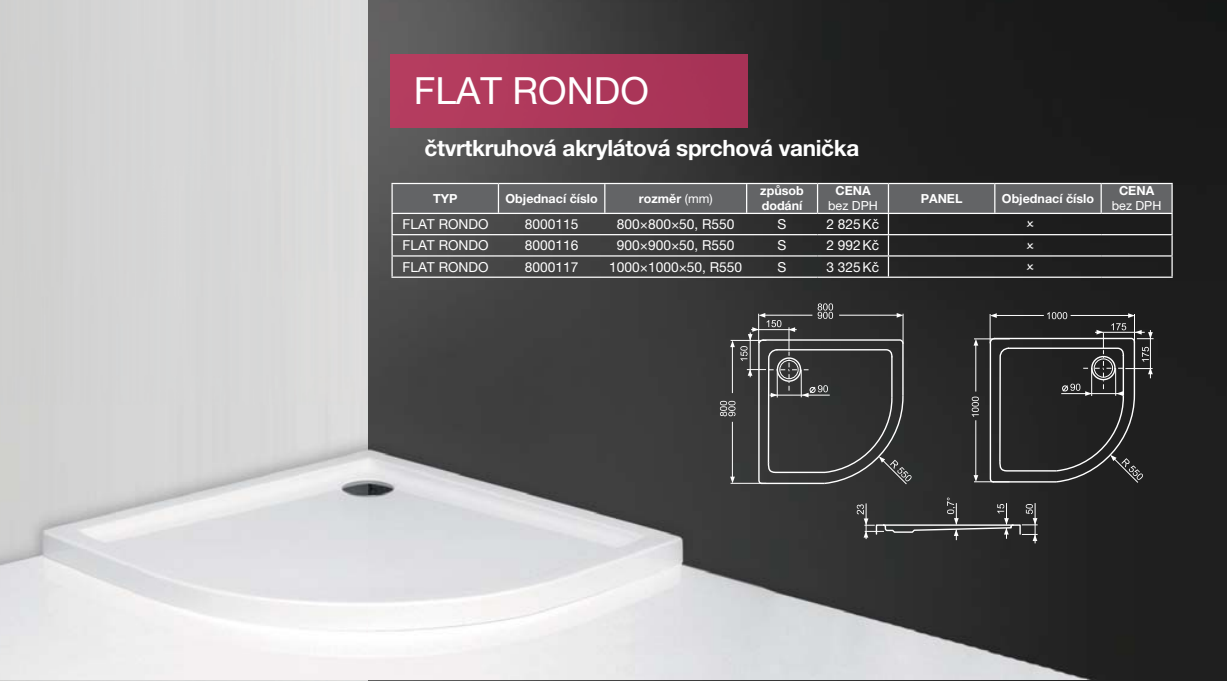
<style>
.page{position:relative;width:1227px;height:681px;background:#fff}
.page>*{position:absolute;margin:0;border:0;box-sizing:border-box;transform-origin:0 0}
.t1{font:37.5px "Helvetica Neue LT Pro";color:#fff}
.t2{font:700 22.5px "Helvetica Neue LT Pro";letter-spacing:-.015em;color:#fff}
.t3{font:13.75px "Helvetica Neue LT Pro";color:#fff}
.t4{font:700 12.5px/15px "Helvetica Neue LT Pro";color:#fff}
.t5{font:12.5px "Helvetica Neue LT Pro";color:#fff}
.s1{font-weight:400}
</style>
<div class="page">
<img style="left:367px;top:0;width:859px;height:405px">
<img style="left:0;top:405px;width:1226px;height:276px">
<svg style="left:720px;top:303px;width:191px;height:182px;background:#414141"></svg>
<hr style="left:751px;top:329px;width:45px;height:1px;background:#fff">
<div style="left:391px;top:55px;width:356px;height:72px;background:#ae385a"></div>
<hr style="left:391px;top:276px;width:426px;height:2px;background:#fff">
<hr style="left:817px;top:276px;width:284px;height:2px;background:#fff">
<hr style="left:1101px;top:276px;width:71px;height:2px;background:#fff">
<hr style="left:973px;top:481px;width:36px;height:1px;background:#fff">
<hr style="left:973px;top:338px;width:36px;height:1px;background:#fff">
<hr style="left:975px;top:420px;width:1px;height:55px;background:#fff">
<hr style="left:975px;top:345px;width:1px;height:46px;background:#fff">
<svg style="left:973px;top:339px;width:5px;height:6px"></svg>
<svg style="left:973px;top:475px;width:5px;height:7px"></svg>
<svg style="left:971px;top:396px;width:7px;height:21px"></svg>
<svg style="left:988px;top:312px;width:165px;height:171px;background:#343434"></svg>
<hr style="left:1034px;top:503px;width:1px;height:40px;background:#fff">
<svg style="left:856px;top:497px;width:181px;height:44px;background:#404040"></svg>
<svg style="left:391px;top:183px;width:781px;height:93px;background:#4c4c4c"></svg>
<h1 class="t1" style="left:414px;top:77px;width:236px">FLAT RONDO</h1>
<h2 class="t2" style="left:424px;top:140px;width:436px">čtvrtkruhová akrylátová sprchová vanička</h2>
<p class="t4" style="left:433px;top:192px;width:26px">TYP</p>
<p class="t4" style="left:505px;top:192px;width:94px">Objednací číslo</p>
<p class="t4" style="left:639px;top:192px;width:75px">rozměr <span class="s1">(mm)</span></p>
<p class="t4" style="left:760px;top:184px;width:45px">způsob dodání</p>
<p class="t4" style="left:835px;top:184px;width:37px">CENA</p>
<p class="t5" style="left:828px;top:201px;width:51px">bez DPH</p>
<p class="t3" style="left:402px;top:219px;width:88px">FLAT RONDO</p>
<p class="t3" style="left:525px;top:219px;width:55px">8000115</p>
<p class="t3" style="left:617px;top:219px;width:119px">800×800×50, R550</p>
<p class="t3" style="left:777px;top:219px;width:10px">S</p>
<p class="t3" style="left:826px;top:219px;width:54px">2 825 Kč</p>
<p class="t3" style="left:402px;top:240px;width:88px">FLAT RONDO</p>
<p class="t3" style="left:525px;top:240px;width:55px">8000116</p>
<p class="t3" style="left:617px;top:240px;width:119px">900×900×50, R550</p>
<p class="t3" style="left:777px;top:240px;width:10px">S</p>
<p class="t3" style="left:826px;top:240px;width:54px">2 992 Kč</p>
<p class="t3" style="left:402px;top:262px;width:88px">FLAT RONDO</p>
<p class="t3" style="left:525px;top:262px;width:55px">8000117</p>
<p class="t3" style="left:609px;top:262px;width:134px">1000×1000×50, R550</p>
<p class="t3" style="left:777px;top:262px;width:10px">S</p>
<p class="t3" style="left:826px;top:262px;width:54px">3 325 Kč</p>
<p class="t4" style="left:920px;top:192px;width:43px">PANEL</p>
<p class="t4" style="left:1001px;top:192px;width:94px">Objednací číslo</p>
<p class="t4" style="left:1118px;top:184px;width:37px">CENA</p>
<p class="t5" style="left:1111px;top:201px;width:51px">bez DPH</p>
</div>
